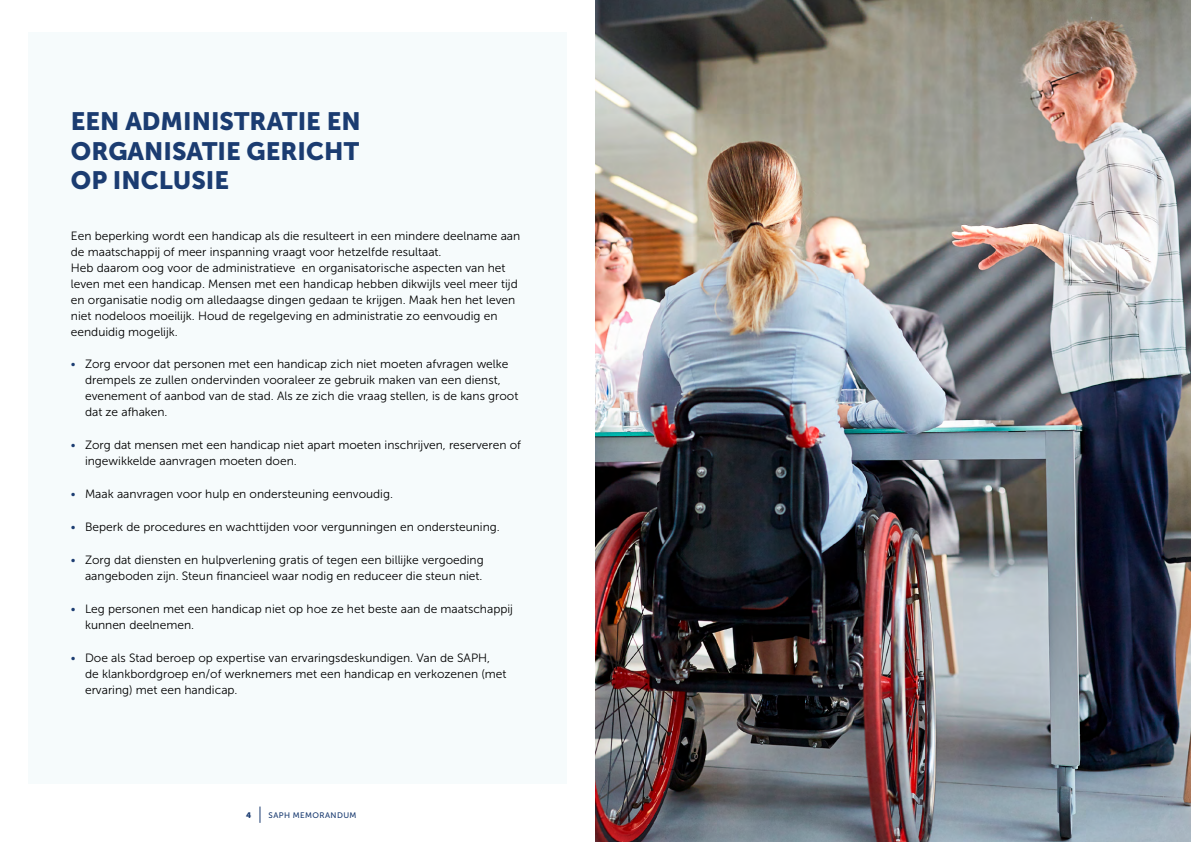
<style>
.page{position:relative;width:1191px;height:842px;background:#fff}
.page>*{position:absolute;margin:0;border:0;box-sizing:border-box;transform-origin:0 0}
.t1{font:25px/29px "Museo Sans 900";color:#1b3c71;text-align:justify}
.Opsomming{font:12px/16px "Museo Sans 300";color:#000}
.Body{font:12px/16px "Museo Sans 300";color:#000}
.t2{font:8px "Museo Sans 500";letter-spacing:.05em;color:#1b3c71}
.t3{font:8px "Museo Sans 900";color:#1b3c71}
.s1{color:#1b3c71}
</style>
<div class="page">
<svg style="left:260px;top:806px;width:1px;height:17px"></svg>
<div style="left:28px;top:32px;width:539px;height:752px;background:#f6fbfc"></div>
<img style="left:595px;top:0;width:596px;height:842px">
<h1 class="t1" style="left:71px;top:107px;width:291px">EEN ADMINISTRATIE EN ORGANISATIE GERICHT OP INCLUSIE</h1>
<p class="Body" style="left:71px;top:228px;width:451px">Een beperking wordt een handicap als die resulteert in een mindere deelname aan de maatschappij of meer inspanning vraagt voor hetzelfde resultaat.</p>
<p class="Body" style="left:71px;top:260px;width:448px">Heb daarom oog voor de administratieve en organisatorische aspecten van het leven met een handicap. Mensen met een handicap hebben dikwijls veel meer tijd en organisatie nodig om alledaagse dingen gedaan te krijgen. Maak hen het leven niet nodeloos moeilijk. Houd de regelgeving en administratie zo eenvoudig en eenduidig mogelijk.</p>
<p class="Opsomming" style="left:85px;top:356px;width:435px;text-indent:-14px"><span class="s1">•</span> Zorg ervoor dat personen met een handicap zich niet moeten afvragen welke drempels ze zullen ondervinden vooraleer ze gebruik maken van een dienst, evenement of aanbod van de stad. Als ze zich die vraag stellen, is de kans groot dat ze afhaken.</p>
<p class="Opsomming" style="left:85px;top:437px;width:437px;text-indent:-14px"><span class="s1">•</span> Zorg dat mensen met een handicap niet apart moeten inschrijven, reserveren of ingewikkelde aanvragen moeten doen.</p>
<p class="Opsomming" style="left:71px;top:486px;width:324px"><span class="s1">•</span> Maak aanvragen voor hulp en ondersteuning eenvoudig.</p>
<p class="Opsomming" style="left:71px;top:519px;width:430px"><span class="s1">•</span> Beperk de procedures en wachttijden voor vergunningen en ondersteuning.</p>
<p class="Opsomming" style="left:71px;top:552px;width:414px;text-align:right"><span class="s1">•</span> Zorg dat diensten en hulpverlening gratis of tegen een billijke vergoeding aangeboden zijn. Steun financieel waar nodig en reduceer die steun niet.</p>
<p class="Opsomming" style="left:85px;top:601px;width:429px;text-indent:-14px"><span class="s1">•</span> Leg personen met een handicap niet op hoe ze het beste aan de maatschappij kunnen deelnemen.</p>
<p class="Opsomming" style="left:85px;top:650px;width:423px;text-indent:-14px"><span class="s1">•</span> Doe als Stad beroep op expertise van ervaringsdeskundigen. Van de SAPH, de klankbordgroep en/of werknemers met een handicap en verkozenen (met ervaring) met een handicap.</p>
<p class="t3" style="left:246px;top:810px;width:7px">4</p>
<p class="t2" style="left:269px;top:810px;width:89px">SAPH MEMORANDUM</p>
</div>
